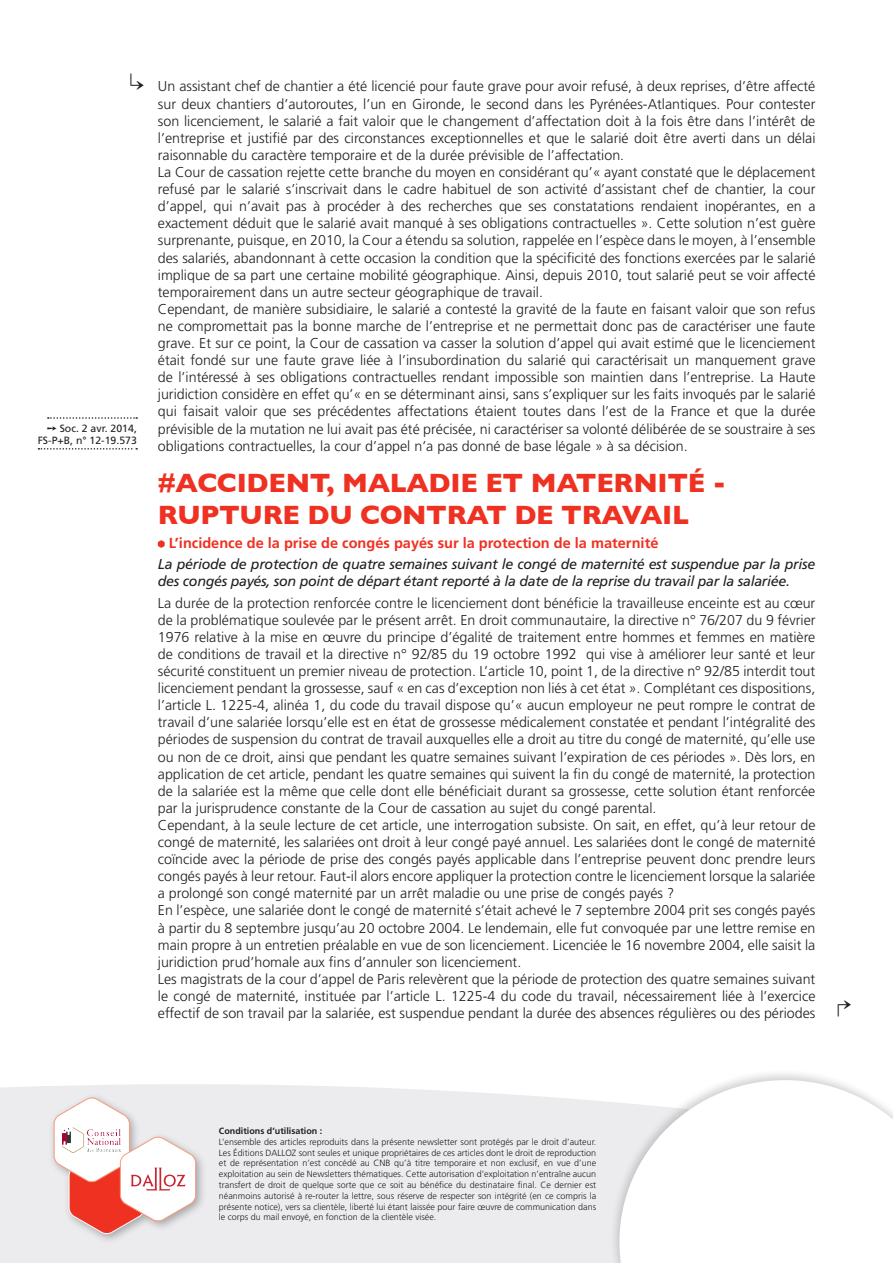
<style>
.page{position:relative;width:893px;height:1263px;background:#fff}
.page>*{position:absolute;margin:0;border:0;box-sizing:border-box;transform-origin:0 0}
.t1{font:28.8px "MS Mincho";color:#231f20}
._1-texte_titre{font:700 27px/32.4px "Gill Sans";letter-spacing:-.01em;color:#ef3122}
._2-texte_sous_titre{font:700 14.55px "Frutiger";color:#ef3122}
._6-texte_texte{font:300 14.25px/17.1px "Frutiger";color:#231f20;text-align:justify}
._4-texte_chapo{font:italic 14.25px/17.1px "Frutiger";letter-spacing:-.02em;color:#231f20}
._3-texte_source{font:10.5px/12.3px "Frutiger";color:#231f20;text-align:right}
._7-texte_note{font:300 9px/10.8px "Frutiger";color:#231f20;text-align:justify}
._8-texte_note_gras{font:700 9px "Frutiger CE";color:#231f20}
</style>
<div class="page">
<div style="left:0;top:1084px;width:609px;height:179px;background:#ececee"></div>
<div style="left:609px;top:1068px;width:284px;height:195px;background:#231f20;opacity:.2"></div>
<svg style="left:619px;top:1080px;width:274px;height:183px"></svg>
<div style="left:49px;top:1093px;width:158px;height:152px;background:#231f20;opacity:.35"></div>
<svg style="left:54px;top:1097px;width:142px;height:137px"></svg>
<img style="left:63px;top:1127px;width:58px;height:25px">
<svg style="left:158px;top:540px;width:7px;height:8px"></svg>
<svg style="left:48px;top:417px;width:89px;height:2px"></svg>
<svg style="left:38px;top:448px;width:99px;height:2px"></svg>
<p class="_3-texte_source" style="left:38px;top:422px;width:101px">➙ Soc. 2 avr. 2014,<br>FS-P+B, n° 12-19.573</p>
<p class="_6-texte_texte" style="left:158px;top:78px;width:659px">Un assistant chef de chantier a été licencié pour faute grave pour avoir refusé, à deux reprises, d’être affecté sur deux chantiers d’autoroutes, l’un en Gironde, le second dans les Pyrénées-Atlantiques. Pour contester son licenciement, le salarié a fait valoir que le changement d’affectation doit à la fois être dans l’intérêt de l’entreprise et justifié par des circonstances exceptionnelles et que le salarié doit être averti dans un délai raisonnable du caractère temporaire et de la durée prévisible de l’affectation.</p>
<p class="_6-texte_texte" style="left:158px;top:164px;width:659px">La Cour de cassation rejette cette branche du moyen en considérant qu’« ayant constaté que le déplacement refusé par le salarié s’inscrivait dans le cadre habituel de son activité d’assistant chef de chantier, la cour d’appel, qui n’avait pas à procéder à des recherches que ses constatations rendaient inopérantes, en a exactement déduit que le salarié avait manqué à ses obligations contractuelles ». Cette solution n’est guère surprenante, puisque, en 2010, la Cour a étendu sa solution, rappelée en l’espèce dans le moyen, à l’ensemble des salariés, abandonnant à cette occasion la condition que la spécificité des fonctions exercées par le salarié implique de sa part une certaine mobilité géographique. Ainsi, depuis 2010, tout salarié peut se voir affecté temporairement dans un autre secteur géographique de travail.</p>
<p class="_6-texte_texte" style="left:158px;top:301px;width:659px">Cependant, de manière subsidiaire, le salarié a contesté la gravité de la faute en faisant valoir que son refus ne compromettait pas la bonne marche de l’entreprise et ne permettait donc pas de caractériser une faute grave. Et sur ce point, la Cour de cassation va casser la solution d’appel qui avait estimé que le licenciement était fondé sur une faute grave liée à l’insubordination du salarié qui caractérisait un manquement grave de l’intéressé à ses obligations contractuelles rendant impossible son maintien dans l’entreprise. La Haute juridiction considère en effet qu’« en se déterminant ainsi, sans s’expliquer sur les faits invoqués par le salarié qui faisait valoir que ses précédentes affectations étaient toutes dans l’est de la France et que la durée prévisible de la mutation ne lui avait pas été précisée, ni caractériser sa volonté délibérée de se soustraire à ses obligations contractuelles, la cour d’appel n’a pas donné de base légale » à sa décision.</p>
<p class="_1-texte_titre" style="left:158px;top:466px;width:570px">#ACCIDENT, MALADIE ET MATERNITÉ -<br>RUPTURE DU CONTRAT DE TRAVAIL</p>
<p class="_2-texte_sous_titre" style="left:169px;top:534px;width:491px">L’incidence de la prise de congés payés sur la protection de la maternité</p>
<p class="_4-texte_chapo" style="left:158px;top:556px;width:659px">La période de protection de quatre semaines suivant le congé de maternité est suspendue par la prise des congés payés, son point de départ étant reporté à la date de la reprise du travail par la salariée.</p>
<p class="_6-texte_texte" style="left:158px;top:594px;width:659px">La durée de la protection renforcée contre le licenciement dont bénéficie la travailleuse enceinte est au cœur de la problématique soulevée par le présent arrêt. En droit communautaire, la directive n° 76/207 du 9 février 1976 relative à la mise en œuvre du principe d’égalité de traitement entre hommes et femmes en matière de conditions de travail et la directive n° 92/85 du 19 octobre 1992 qui vise à améliorer leur santé et leur sécurité constituent un premier niveau de protection. L’article 10, point 1, de la directive n° 92/85 interdit tout licenciement pendant la grossesse, sauf « en cas d’exception non liés à cet état ». Complétant ces dispositions, l’article L. 1225-4, alinéa 1, du code du travail dispose qu’« aucun employeur ne peut rompre le contrat de travail d’une salariée lorsqu’elle est en état de grossesse médicalement constatée et pendant l’intégralité des périodes de suspension du contrat de travail auxquelles elle a droit au titre du congé de maternité, qu’elle use ou non de ce droit, ainsi que pendant les quatre semaines suivant l’expiration de ces périodes ». Dès lors, en application de cet article, pendant les quatre semaines qui suivent la fin du congé de maternité, la protection de la salariée est la même que celle dont elle bénéficiait durant sa grossesse, cette solution étant renforcée par la jurisprudence constante de la Cour de cassation au sujet du congé parental.</p>
<p class="_6-texte_texte" style="left:158px;top:817px;width:659px">Cependant, à la seule lecture de cet article, une interrogation subsiste. On sait, en effet, qu’à leur retour de congé de maternité, les salariées ont droit à leur congé payé annuel. Les salariées dont le congé de maternité coïncide avec la période de prise des congés payés applicable dans l’entreprise peuvent donc prendre leurs congés payés à leur retour. Faut-il alors encore appliquer la protection contre le licenciement lorsque la salariée a prolongé son congé maternité par un arrêt maladie ou une prise de congés payés ?</p>
<p class="_6-texte_texte" style="left:158px;top:902px;width:659px">En l’espèce, une salariée dont le congé de maternité s’était achevé le 7 septembre 2004 prit ses congés payés à partir du 8 septembre jusqu’au 20 octobre 2004. Le lendemain, elle fut convoquée par une lettre remise en main propre à un entretien préalable en vue de son licenciement. Licenciée le 16 novembre 2004, elle saisit la juridiction prud’homale aux fins d’annuler son licenciement.</p>
<p class="_6-texte_texte" style="left:158px;top:970px;width:659px">Les magistrats de la cour d’appel de Paris relevèrent que la période de protection des quatre semaines suivant le congé de maternité, instituée par l’article L. 1225-4 du code du travail, nécessairement liée à l’exercice effectif de son travail par la salariée, est suspendue pendant la durée des absences régulières ou des périodes</p>
<p class="t1" style="left:851px;top:1024px;width:16px;rotate:-180deg">↵</p>
<p class="_8-texte_note_gras" style="left:219px;top:1125px;width:105px">Conditions d’utilisation :</p>
<p class="_7-texte_note" style="left:219px;top:1136px;width:379px">L’ensemble des articles reproduits dans la présente newsletter sont protégés par le droit d’auteur.<br>Les Éditions DALLOZ sont seules et unique propriétaires de ces articles dont le droit de reproduction et de représentation n’est concédé au CNB qu’à titre temporaire et non exclusif, en vue d’une exploitation au sein de Newsletters thématiques. Cette autorisation d’exploitation n’entraîne aucun transfert de droit de quelque sorte que ce soit au bénéfice du destinataire final. Ce dernier est néanmoins autorisé à re-router la lettre, sous réserve de respecter son intégrité (en ce compris la présente notice), vers sa clientèle, liberté lui étant laissée pour faire œuvre de communication dans le corps du mail envoyé, en fonction de la clientèle visée.</p>
</div>
